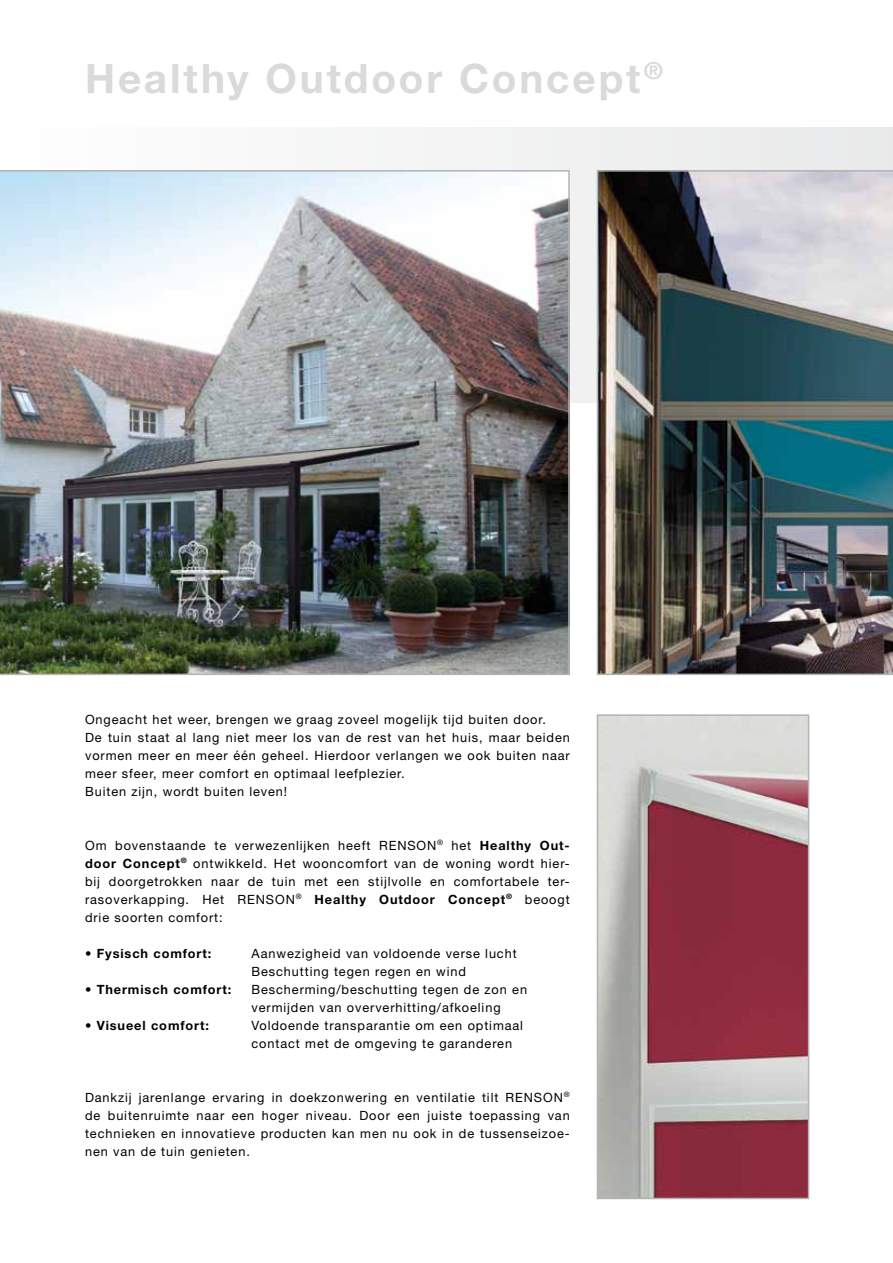
<style>
.page{position:relative;width:893px;height:1263px;background:#fff}
.page>*{position:absolute;margin:0;border:0;box-sizing:border-box;transform-origin:0 0}
.t1{font:700 40.5px "Helvetica Neue LT Std";letter-spacing:.07em;color:#d9dadb}
.t2{font:12.75px/18px "Helvetica Neue LT Std";letter-spacing:.07em;color:#000}
.t3{font:700 12.75px "Helvetica Neue LT Std";letter-spacing:.07em;color:#000}
.s1{font-weight:700}
</style>
<div class="page">
<div style="left:0;top:128px;width:892px;height:274px;background:#f2f2f3"></div>
<hr style="left:892px;top:128px;width:1px;height:274px;background:#e9e9ea">
<img style="left:0;top:170px;width:570px;height:505px">
<img style="left:597px;top:170px;width:296px;height:505px">
<img style="left:600px;top:717px;width:206px;height:479px">
<div style="left:597px;top:714px;width:212px;height:485px;border:2px solid #b1b3b4"></div>
<h1 class="t1" style="left:85px;top:53px;width:579px">Healthy Outdoor Concept<sup>®</sup></h1>
<p class="t2" style="left:85px;top:710px;width:486px">Ongeacht het weer, brengen we graag zoveel mogelijk tijd buiten door.<br>De tuin staat al lang niet meer los van de rest van het huis, maar beiden vormen meer en meer één geheel. Hierdoor verlangen we ook buiten naar meer sfeer, meer comfort en optimaal leefplezier.<br>Buiten zijn, wordt buiten leven!</p>
<p class="t2" style="left:85px;top:836px;width:486px;text-align:justify">Om bovenstaande te verwezenlijken heeft RENSON<sup>®</sup> het <span class="s1">Healthy Out&shy;door Concept</span><sup>®</sup> ontwikkeld. Het wooncomfort van de woning wordt hier&shy;bij doorgetrokken naar de tuin met een stijlvolle en comfortabele ter&shy;rasoverkapping. Het RENSON<sup>®</sup> <span class="s1">Healthy Outdoor Concept</span><sup>®</sup> beoogt drie soorten comfort:</p>
<p class="t3" style="left:85px;top:945px;width:128px">• Fysisch comfort:</p>
<p class="t2" style="left:252px;top:944px;width:267px">Aanwezigheid van voldoende verse lucht<br>Beschutting tegen regen en wind</p>
<p class="t3" style="left:85px;top:981px;width:148px">• Thermisch comfort:</p>
<p class="t2" style="left:252px;top:980px;width:277px">Bescherming/beschutting tegen de zon en vermijden van oververhitting/afkoeling</p>
<p class="t3" style="left:85px;top:1017px;width:125px">• Visueel comfort:</p>
<p class="t2" style="left:252px;top:1016px;width:273px">Voldoende transparantie om een optimaal contact met de omgeving te garanderen</p>
<p class="t2" style="left:85px;top:1088px;width:486px;text-align:justify">Dankzij jarenlange ervaring in doekzonwering en ventilatie tilt RENSON<sup>® </sup>de buitenruimte naar een hoger niveau. Door een juiste toepassing van technieken en innovatieve producten kan men nu ook in de tussenseizoe&shy;nen van de tuin genieten.</p>
</div>
